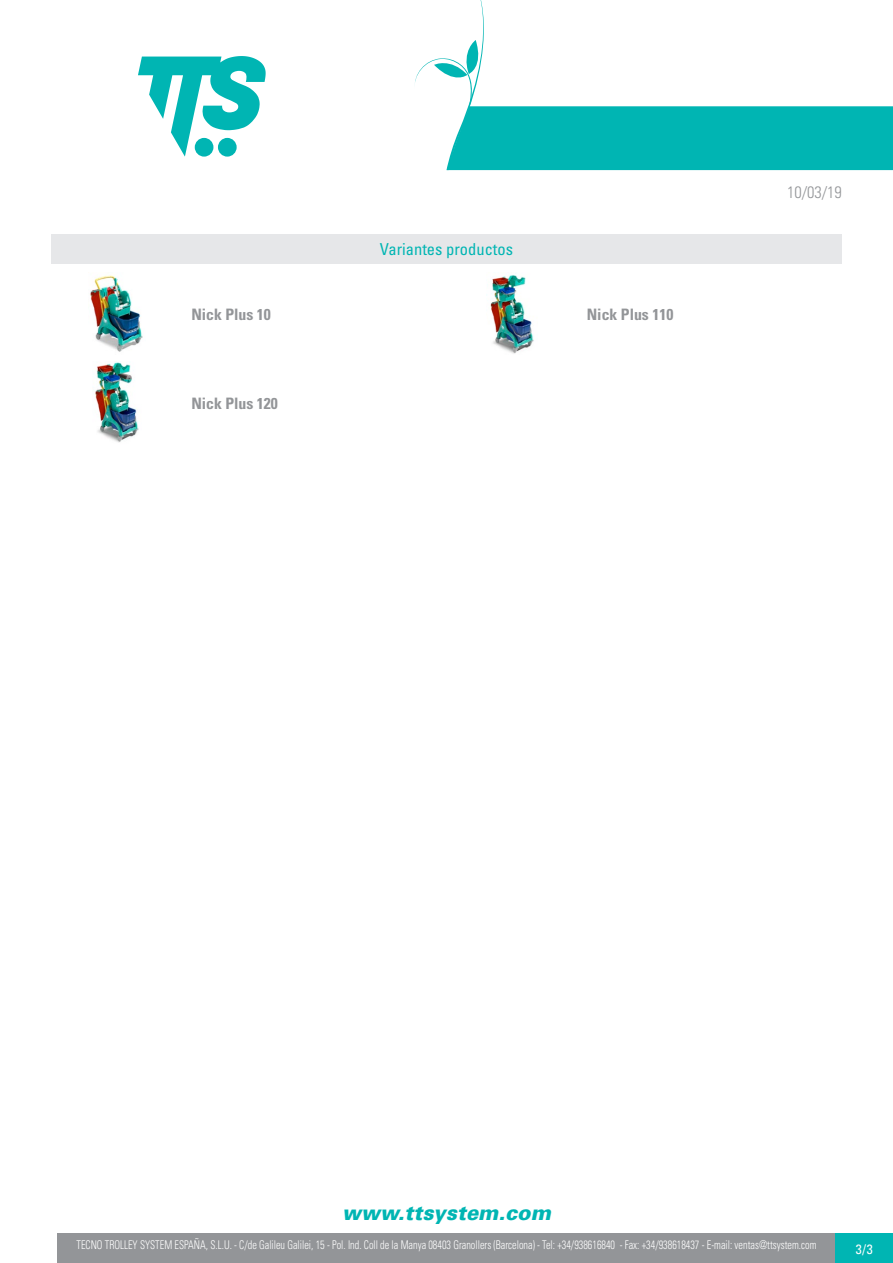
<style>
.page{position:relative;width:893px;height:1263px;background:#fff}
.page>*{position:absolute;margin:0;border:0;box-sizing:border-box;transform-origin:0 0}
.t1{font:italic 900 20.85px "Univers";color:#00b5b3;scale:.96 1}
.t2{font:condensed 16.5px "Univers";color:#00b5b3}
.t3{font:300 condensed 16.5px "Univers";color:#939598}
.t4{font:700 condensed 15.75px "Univers LT Std";color:#939598}
.t5{font:condensed 13.5px "Univers";color:#fff}
.t6{font:300 condensed 12px "Univers";color:#fff;scale:.85 1}
</style>
<div class="page">
<svg style="left:138px;top:56px;width:128px;height:101px"></svg>
<div style="left:57px;top:1233px;width:779px;height:30px;background:#939598"></div>
<div style="left:836px;top:1233px;width:57px;height:30px;background:#00b5b3"></div>
<svg style="left:415px;top:0;width:478px;height:170px"></svg>
<div style="left:51px;top:234px;width:791px;height:29px;background:#e6e7e9"></div>
<img style="left:90px;top:275px;width:53px;height:77px">
<img style="left:490px;top:275px;width:44px;height:79px">
<img style="left:95px;top:362px;width:44px;height:81px">
<p class="t2" style="left:380px;top:239px;width:135px">Variantes productos</p>
<p class="t4" style="left:191px;top:304px;width:81px">Nick Plus 10</p>
<p class="t4" style="left:587px;top:304px;width:88px">Nick Plus 110</p>
<p class="t4" style="left:191px;top:394px;width:88px">Nick Plus 120</p>
<h2 class="t3" style="left:787px;top:182px;width:56px">10/03/19</h2>
<h1 class="t1" style="left:342px;top:1200px;width:219px">www.ttsystem.com</h1>
<p class="t6" style="left:77px;top:1238px;width:872px">TECNO TROLLEY SYSTEM ESPAÑA, S.L.U. - C/de Galileu Galilei, 15 - Pol. Ind. Coll de la Manya 08403 Granollers (Barcelona) - Tel: +34/938616840 - Fax: +34/938618437 - E-mail: ventas@ttsystem.com</p>
<p class="t5" style="left:856px;top:1240px;width:19px">3/3</p>
</div>
